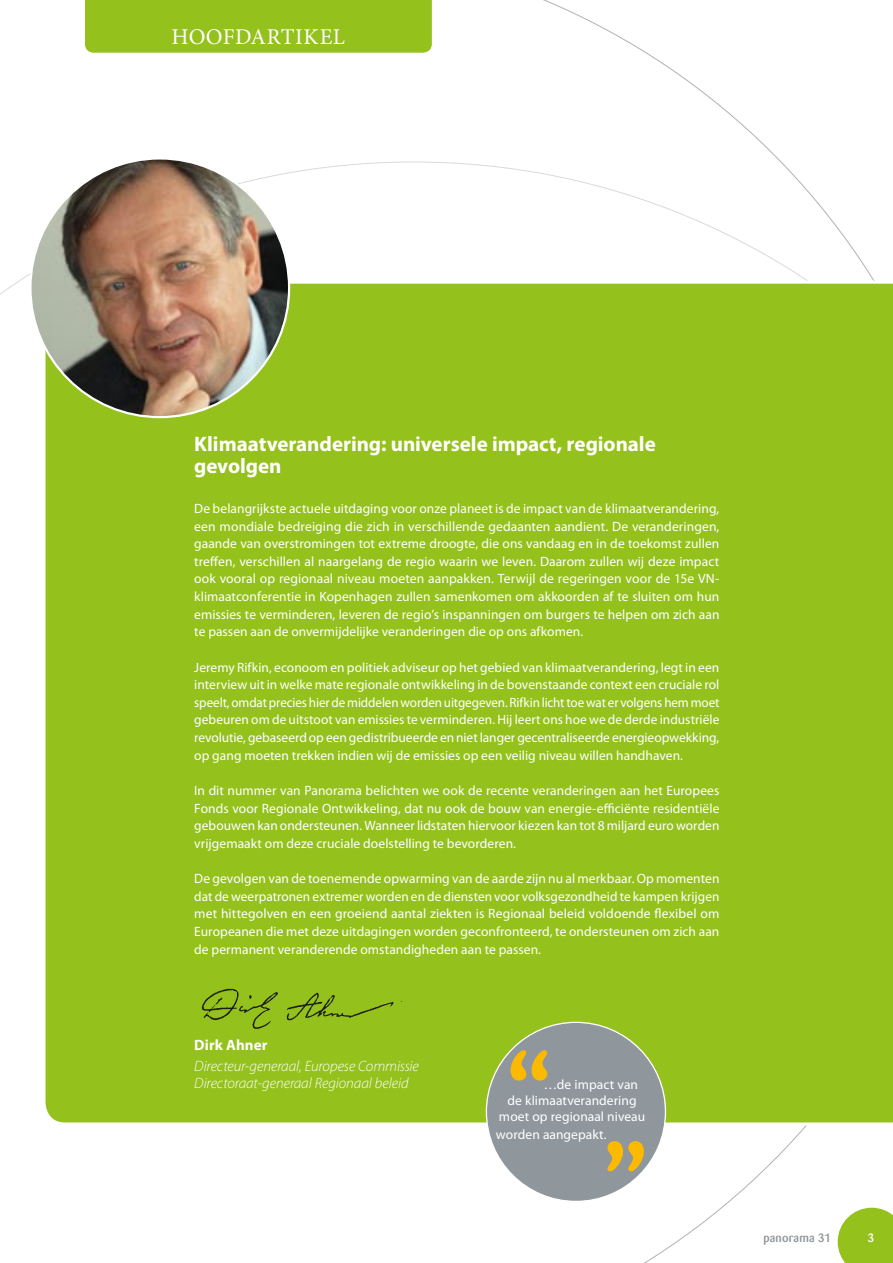
<style>
.page{position:relative;width:893px;height:1263px;background:#fff}
.page>*{position:absolute;margin:0;border:0;box-sizing:border-box;transform-origin:0 0}
.t1{font:700 100.5px "Barmeno";color:#fbb900}
.t2{font:700 100.05px "Barmeno";color:#fbb900}
.t3{font:22.5px "Minion Pro";letter-spacing:.015em;color:#fff}
.t4{font:700 21px/22.5px "Myriad Pro";letter-spacing:-.005em;color:#fff}
.t5{font:italic 300 15px/16.5px "Myriad Pro";letter-spacing:-.005em;color:#fff}
.t6{font:700 15px "Myriad Pro";letter-spacing:.005em;color:#fff}
.t7{font:13.5px/17.7px "Myriad Pro";letter-spacing:.005em;color:#fff;text-align:justify}
.t8{font:500 12px "Barmeno";letter-spacing:.02em;color:#8f979c}
.t9{font:500 12px "Barmeno";color:#fff}
</style>
<div class="page">
<div style="left:45px;top:283px;width:848px;height:840px;background:#94c11c"></div>
<svg style="left:838px;top:1208px;width:55px;height:55px;background:#9fc734"></svg>
<div style="left:85px;top:0;width:347px;height:52px;background:#94c11c"></div>
<div style="left:486px;top:1022px;width:179px;height:179px;background:#8f979c;border-radius:50%"></div>
<img style="left:187px;top:978px;width:227px;height:62px">
<img style="left:30px;top:158px;width:259px;height:259px;border-radius:129px">
<h3 class="t3" style="left:198px;top:22px;width:84px">EDIDTOR</h3>
<h3 class="t3" style="left:251px;top:22px;width:96px">A TIALIKEL</h3>
<h3 class="t3" style="left:172px;top:22px;width:64px">HOOF</h3>
<h3 class="t4" style="left:194px;top:433px;width:463px">Klimaatverandering: universele impact, regionale gevolgen</h3>
<p class="t7" style="left:194px;top:500px;width:527px">De belangrijkste actuele uitdaging voor onze planeet is de impact van de klimaatverandering, een mondiale bedreiging die zich in verschillende gedaanten aandient. De veranderingen, gaande van overstromingen tot extreme droogte, die ons vandaag en in de toekomst zullen treffen, verschillen al naargelang de regio waarin we leven. Daarom zullen wij deze impact ook vooral op regionaal niveau moeten aanpakken. Terwijl de regeringen voor de 15e VN&shy;klimaatconferentie in Kopenhagen zullen samenkomen om akkoorden af te sluiten om hun emissies te verminderen, leveren de regio’s inspanningen om burgers te helpen om zich aan te passen aan de onvermijdelijke veranderingen die op ons afkomen.</p>
<p class="t7" style="left:194px;top:658px;width:527px">Jeremy Rifkin, econoom en politiek adviseur op het gebied van klimaatverandering, legt in een interview uit in welke mate regionale ontwikkeling in de bovenstaande context een cruciale rol speelt, omdat precies hier de middelen worden uitgegeven. Rifkin licht toe wat er volgens hem moet gebeuren om de uitstoot van emissies te verminderen. Hij leert ons hoe we de derde industriële revolutie, gebaseerd op een gedistribueerde en niet langer gecentraliseerde energieopwekking, op gang moeten trekken indien wij de emissies op een veilig niveau willen handhaven.</p>
<p class="t7" style="left:194px;top:782px;width:527px">In dit nummer van Panorama belichten we ook de recente veranderingen aan het Europees Fonds voor Regionale Ontwikkeling, dat nu ook de bouw van energie-efficiënte residentiële gebouwen kan ondersteunen. Wanneer lidstaten hiervoor kiezen kan tot 8 miljard euro worden vrijgemaakt om deze cruciale doelstelling te bevorderen.</p>
<p class="t7" style="left:194px;top:870px;width:527px">De gevolgen van de toenemende opwarming van de aarde zijn nu al merkbaar. Op momenten dat de weerpatronen extremer worden en de diensten voor volksgezondheid te kampen krijgen met hittegolven en een groeiend aantal ziekten is Regionaal beleid voldoende flexibel om Europeanen die met deze uitdagingen worden geconfronteerd, te ondersteunen om zich aan de permanent veranderende omstandigheden aan te passen.</p>
<p class="t6" style="left:194px;top:1037px;width:75px">Dirk Ahner</p>
<p class="t5" style="left:194px;top:1058px;width:226px">Directeur-generaal, Europese Commissie<br>Directoraat-generaal Regionaal beleid</p>
<h1 class="t1" style="left:506px;top:1029px;width:48px">“</h1>
<p class="t7" style="left:544px;top:1075px;width:96px">…de impact van</p>
<p class="t7" style="left:508px;top:1092px;width:130px">de klimaatverandering</p>
<p class="t7" style="left:499px;top:1108px;width:148px">moet op regionaal niveau</p>
<p class="t7" style="left:496px;top:1126px;width:112px">worden aangepakt.</p>
<h2 class="t2" style="left:602px;top:1063px;width:47px">„</h2>
<p class="t8" style="left:763px;top:1230px;width:69px">panorama 31</p>
<p class="t9" style="left:868px;top:1231px;width:8px">3</p>
</div>
